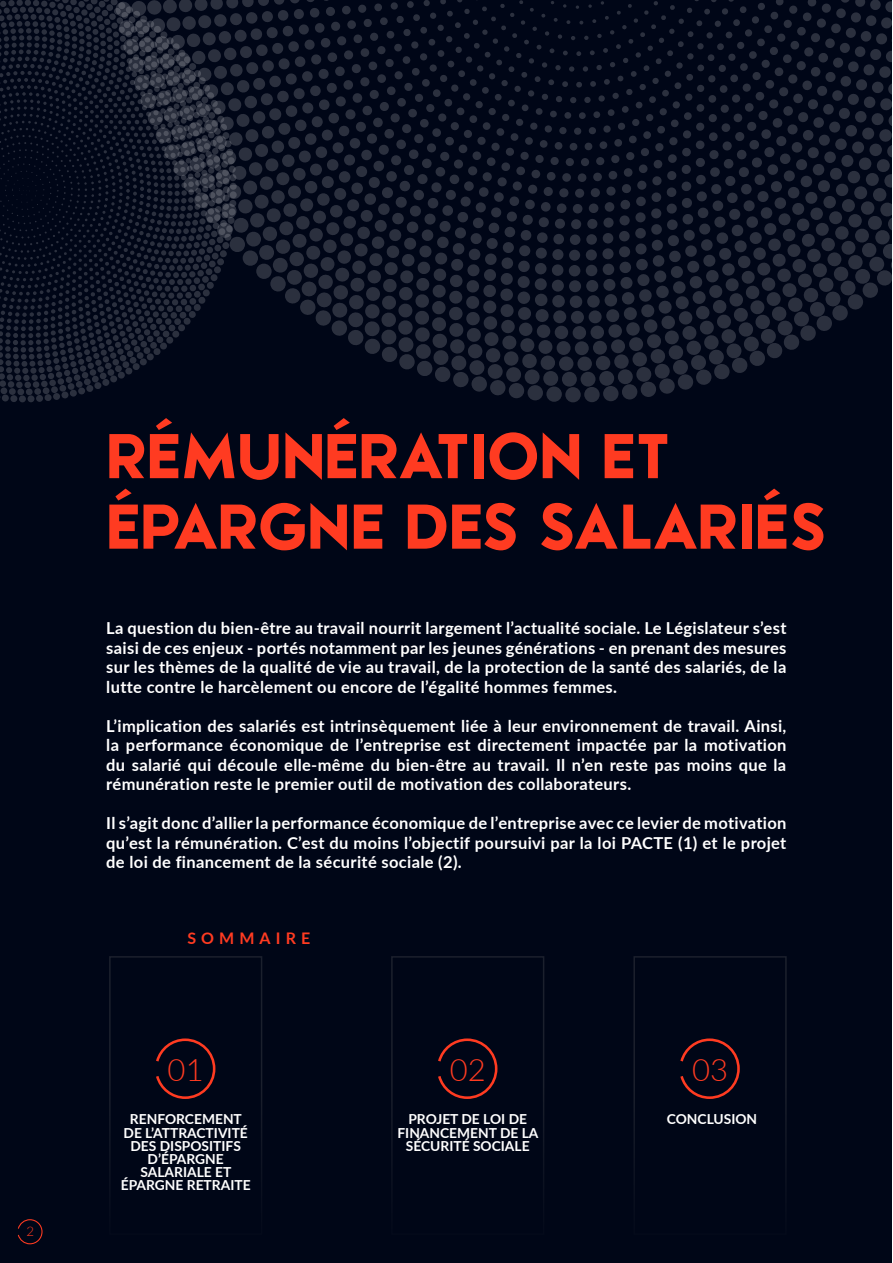
<style>
.page{position:relative;width:893px;height:1263px;background:#fff}
.page>*{position:absolute;margin:0;border:0;box-sizing:border-box;transform-origin:0 0}
.t1{font:900 63px/70.5px "Zeronero";color:#ff3b21}
.t2{font:300 31.05px "Lato";color:#ff3b21}
.t3{font:700 16.5px/19.5px "Lato";letter-spacing:.02em;color:#fff;text-align:justify}
.t4{font:700 15.9px "Lato";letter-spacing:.32em;color:#ff3b21}
.t5{font:700 13.8px/13px "Lato";color:#fff;text-align:center}
.t6{font:300 13.2px "Lato";color:#ff3b21}
</style>
<div class="page">
<div style="left:0;top:0;width:891px;height:1263px;background:#000617"></div>
<svg style="left:0;top:0;width:109px;height:402px"></svg>
<svg style="left:109px;top:0;width:783px;height:402px"></svg>
<svg style="left:17px;top:1219px;width:26px;height:26px"></svg>
<svg style="left:680px;top:1038px;width:60px;height:61px"></svg>
<svg style="left:438px;top:1038px;width:60px;height:61px"></svg>
<svg style="left:156px;top:1038px;width:60px;height:61px"></svg>
<p class="t6" style="left:26px;top:1222px;width:9px">2</p>
<h1 class="t1" style="left:107px;top:421px;width:721px">RÉMUNÉRATION ET<br>ÉPARGNE DES SALARIÉS</h1>
<p class="t3" style="left:106px;top:617px;width:682px">La question du bien-être au travail nourrit largement l’actualité sociale. Le Législateur s’est saisi de ces enjeux - portés notamment par les jeunes générations - en prenant des mesures sur les thèmes de la qualité de vie au travail, de la protection de la santé des salariés, de la lutte contre le harcèlement ou encore de l’égalité hommes femmes.</p>
<p class="t3" style="left:106px;top:715px;width:682px">L’implication des salariés est intrinsèquement liée à leur environnement de travail. Ainsi, la performance économique de l’entreprise est directement impactée par la motivation du salarié qui découle elle-même du bien-être au travail. Il n’en reste pas moins que la rémunération reste le premier outil de motivation des collaborateurs.</p>
<p class="t3" style="left:106px;top:812px;width:682px">Il s’agit donc d’allier la performance économique de l’entreprise avec ce levier de motivation qu’est la rémunération. C’est du moins l’objectif poursuivi par la loi PACTE (1) et le projet de loi de financement de la sécurité sociale (2).</p>
<p class="t4" style="left:187px;top:927px;width:124px">SOMMAIRE</p>
<h2 class="t2" style="left:168px;top:1048px;width:38px">01</h2>
<p class="t5" style="left:121px;top:1112px;width:131px">RENFORCEMENT<br>DE L’ATTRACTIVITÉ<br>DES DISPOSITIFS<br>D’ÉPARGNE<br>SALARIALE ET<br>ÉPARGNE RETRAITE</p>
<h2 class="t2" style="left:450px;top:1048px;width:38px">02</h2>
<p class="t5" style="left:397px;top:1112px;width:143px">PROJET DE LOI DE<br>FINANCEMENT DE LA<br>SÉCURITÉ SOCIALE</p>
<h2 class="t2" style="left:692px;top:1048px;width:38px">03</h2>
<p class="t5" style="left:667px;top:1112px;width:92px">CONCLUSION</p>
</div>
